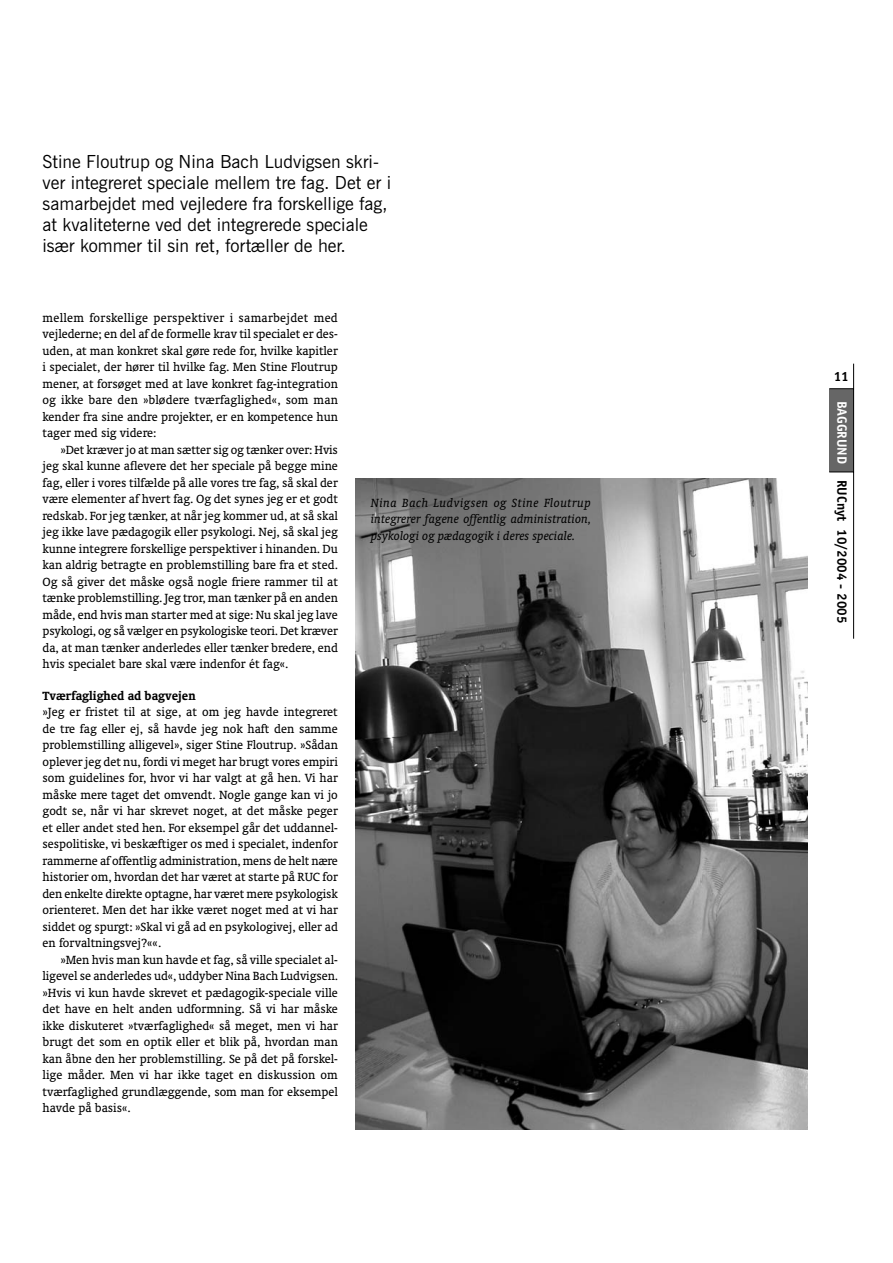
<style>
.page{position:relative;width:893px;height:1263px;background:#fff}
.page>*{position:absolute;margin:0;border:0;box-sizing:border-box;transform-origin:0 0}
.t1{font:18px/21px "News Gothic BT";color:#000}
.t2{font:13.5px/16.5px "Oranda BT";color:#000;text-align:justify}
.t3{font:italic 13.5px/16.5px "Oranda BT";color:#000;text-align:justify}
.t4{font:700 13.5px "Officina Sans";color:#000}
.t5{font:700 13.5px "Oranda BT";color:#000}
.s1{color:#fff}
</style>
<div class="page">
<div style="left:829px;top:389px;width:24px;height:83px;background:#666"></div>
<hr style="left:853px;top:364px;width:1px;height:275px;background:#000">
<svg style="left:829px;top:388px;width:24px;height:1px"></svg>
<svg style="left:829px;top:472px;width:24px;height:1px"></svg>
<img style="left:356px;top:478px;width:452px;height:652px">
<h1 class="t1" style="left:43px;top:153px;width:350px">Stine Floutrup og Nina Bach Ludvigsen skri&shy;ver integreret speciale mellem tre fag. Det er i samarbejdet med vejledere fra forskellige fag, at kvaliteterne ved det integrerede speciale især kommer til sin ret, fortæller de her.</h1>
<p class="t2" style="left:43px;top:310px;width:297px">mellem forskellige perspektiver i samarbejdet med vejlederne; en del af de formelle krav til specialet er des&shy;uden, at man konkret skal gøre rede for, hvilke kapitler i specialet, der hører til hvilke fag. Men Stine Floutrup mener, at forsøget med at lave konkret fag-integration og ikke bare den »blødere tværfaglighed«, som man kender fra sine andre projekter, er en kompetence hun tager med sig videre:</p>
<p class="t2" style="left:43px;top:442px;width:297px;text-indent:18px">»Det kræver jo at man sætter sig og tænker over: Hvis jeg skal kunne aflevere det her speciale på begge mine fag, eller i vores tilfælde på alle vores tre fag, så skal der være elementer af hvert fag. Og det synes jeg er et godt redskab. For jeg tænker, at når jeg kommer ud, at så skal jeg ikke lave pædagogik eller psykologi. Nej, så skal jeg kunne integrere forskellige perspektiver i hinanden. Du kan aldrig betragte en problemstilling bare fra et sted.<br>Og så giver det måske også nogle friere rammer til at tænke problemstilling. Jeg tror, man tænker på en anden måde, end hvis man starter med at sige: Nu skal jeg lave psykologi, og så vælger en psykologiske teori. Det kræver da, at man tænker anderledes eller tænker bredere, end hvis specialet bare skal være indenfor ét fag«.</p>
<p class="t5" style="left:43px;top:690px;width:155px">Tværfaglighed ad bagvejen</p>
<p class="t2" style="left:43px;top:705px;width:297px">»Jeg er fristet til at sige, at om jeg havde integreret de tre fag eller ej, så havde jeg nok haft den samme problemstilling alligevel», siger Stine Floutrup. »Sådan oplever jeg det nu, fordi vi meget har brugt vores empiri som guidelines for, hvor vi har valgt at gå hen. Vi har måske mere taget det omvendt. Nogle gange kan vi jo godt se, når vi har skrevet noget, at det måske peger et eller andet sted hen. For eksempel går det uddannel&shy;sespolitiske, vi beskæftiger os med i specialet, indenfor rammerne af offentlig administration, mens de helt nære historier om, hvordan det har været at starte på RUC for den enkelte direkte optagne, har været mere psykologisk orienteret. Men det har ikke været noget med at vi har siddet og spurgt: »Skal vi gå ad en psykologivej, eller ad en forvaltningsvej?««.</p>
<p class="t2" style="left:43px;top:952px;width:297px;text-indent:18px">»Men hvis man kun havde et fag, så ville specialet al&shy;ligevel se anderledes ud«, uddyber Nina Bach Ludvigsen. »Hvis vi kun havde skrevet et pædagogik-speciale ville det have en helt anden udformning. Så vi har måske ikke diskuteret »tværfaglighed« så meget, men vi har brugt det som en optik eller et blik på, hvordan man kan åbne den her problemstilling. Se på det på forskel&shy;lige måder. Men vi har ikke taget en diskussion om tværfaglighed grundlæggende, som man for eksempel havde på basis«.</p>
<p class="t3" style="left:371px;top:495px;width:222px">Nina Bach Ludvigsen og Stine Floutrup integrerer fagene offentlig administration, psykologi og pædagogik i deres speciale.</p>
<p class="t4" style="left:834px;top:371px;width:17px">11</p>
<p class="t4" style="left:847px;top:400px;width:224px;rotate:90deg"><span class="s1">BAGGRUND</span> RUCnyt 10/2004 - 2005</p>
</div>
